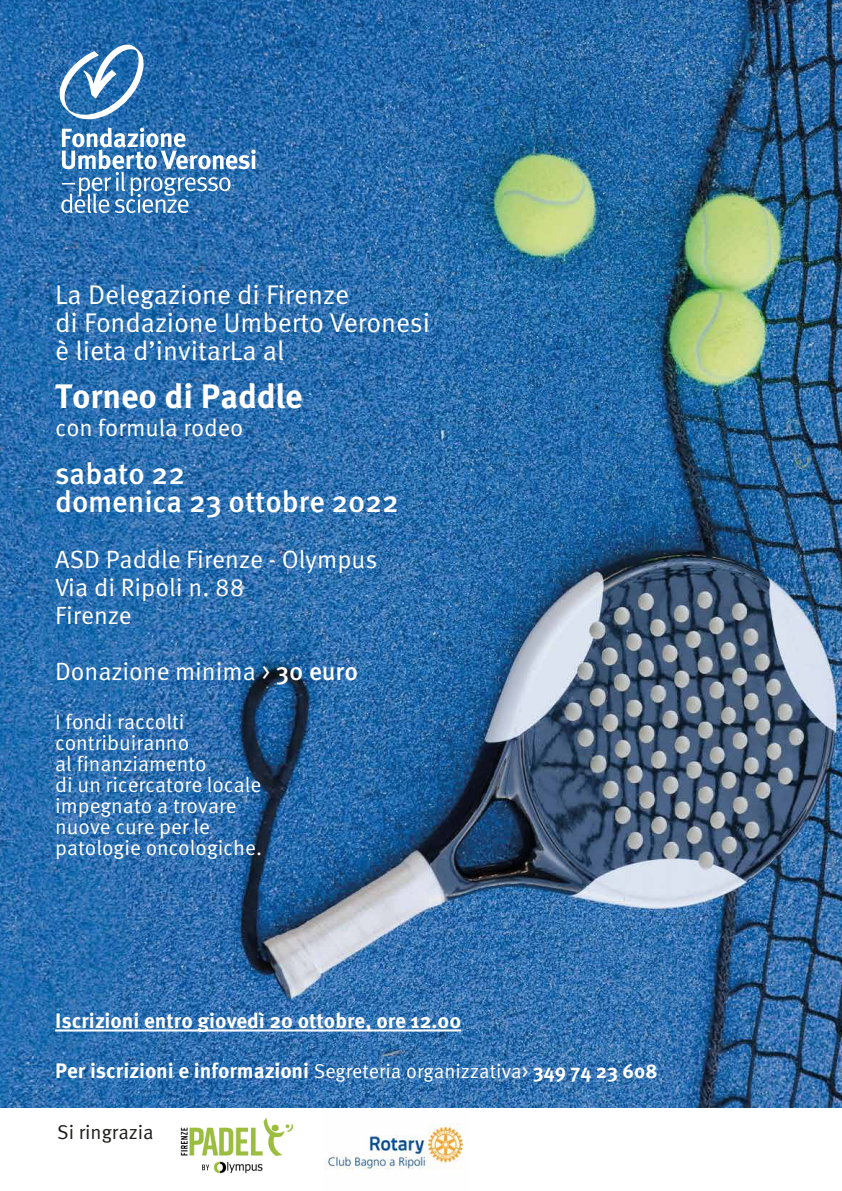
<style>
.page{position:relative;width:842px;height:1191px;background:#fff}
.page>*{position:absolute;margin:0;border:0;box-sizing:border-box;transform-origin:0 0}
.t1{font:700 33.9px "FF Meta Pro";color:#fff}
.t2{font:500 30px/28px "FF Meta Pro";color:#fff}
.t3{font:27px/28px "FF Meta Pro";color:#fff}
.t4{font:25px/28px "FF Meta Pro";color:#fff}
.t5{font:24px "FF Meta Pro";color:#fff}
.t6{font:21px/21px "FF Meta Pro";color:#fff}
.t7{font:700 21px "FF Meta Pro";color:#fff}
.t8{font:20px "FF Meta Pro";color:#1d1d1b}
.s1{font-weight:500}
.s2{font-weight:400;font-size:20px}
.s3{font-size:20px}
</style>
<div class="page">
<img style="left:165px;top:1107px;width:144px;height:67px">
<img style="left:0;top:0;width:842px;height:1107px">
<svg style="left:59px;top:44px;width:85px;height:76px"></svg>
<svg style="left:61px;top:127px;width:195px;height:86px"></svg>
<hr style="left:55px;top:1029px;width:406px;height:2px;background:#fff">
<img style="left:324px;top:1123px;width:140px;height:47px">
<p class="t3" style="left:55px;top:278px;width:376px">La Delegazione di Firenze<br>di Fondazione Umberto Veronesi è lieta d’invitarLa al</p>
<h1 class="t1" style="left:55px;top:369px;width:249px">Torneo di Paddle</h1>
<p class="t5" style="left:55px;top:409px;width:190px">con formula rodeo</p>
<h2 class="t2" style="left:55px;top:458px;width:345px">sabato 22<br>domenica 23 ottobre 2022</h2>
<p class="t4" style="left:55px;top:544px;width:324px">ASD Paddle Firenze - Olympus<br>Via di Ripoli n. 88<br>Firenze</p>
<p class="t4" style="left:55px;top:656px;width:304px">Donazione minima &gt; <span class="s1">30 euro</span></p>
<p class="t6" style="left:55px;top:710px;width:208px">I fondi raccolti contribuiranno<br>al finanziamento<br>di un ricercatore locale impegnato a trovare nuove cure per le patologie oncologiche.</p>
<p class="t7" style="left:55px;top:1004px;width:408px">Iscrizioni entro giovedì 20 ottobre, ore 12.00</p>
<p class="t7" style="left:55px;top:1054px;width:604px">Per iscrizioni e informazioni <span class="s2">Segreteria organizzativa&gt;</span> <span class="s3">349 74 23 608</span></p>
<p class="t8" style="left:57px;top:1116px;width:98px">Si ringrazia</p>
</div>
